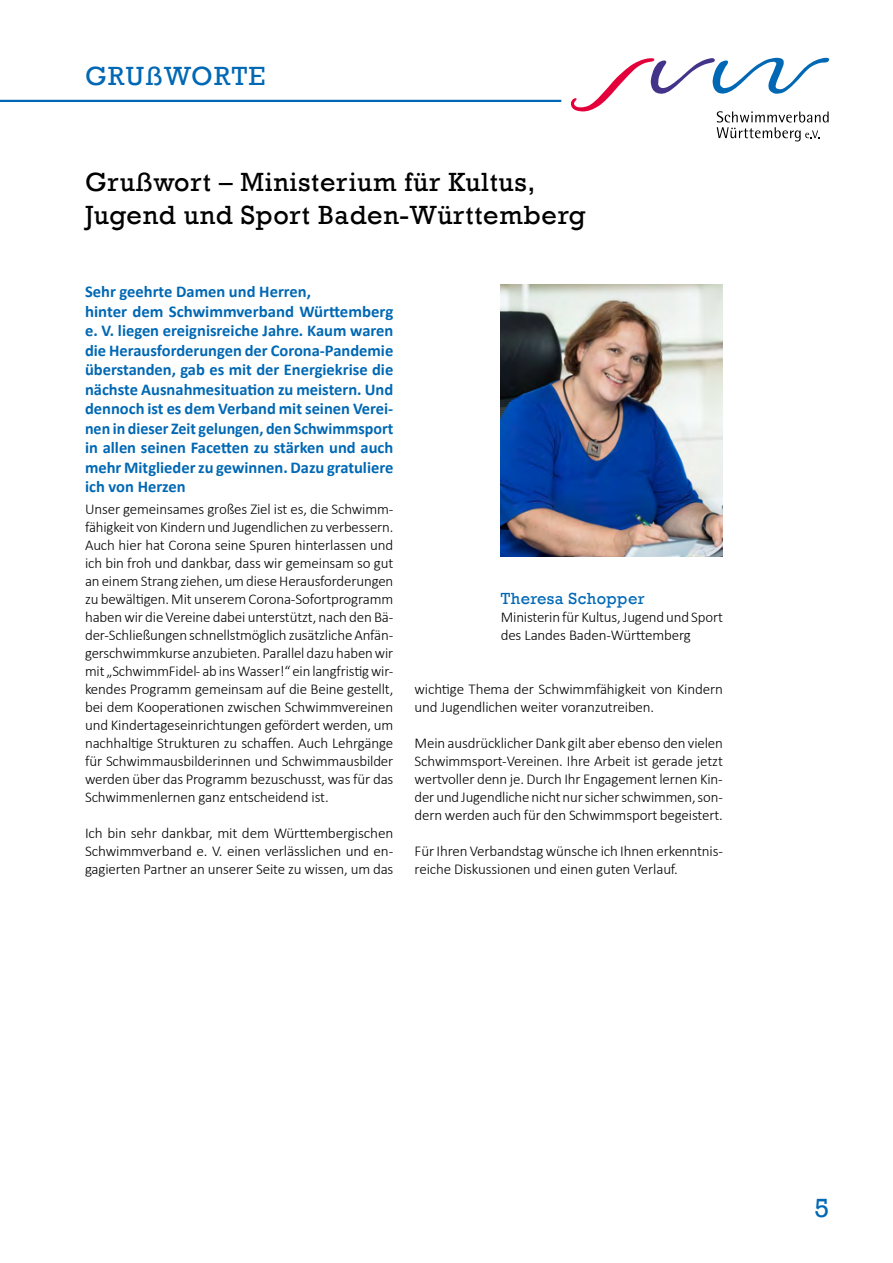
<style>
.page{position:relative;width:893px;height:1263px;background:#fff}
.page>*{position:absolute;margin:0;border:0;box-sizing:border-box;transform-origin:0 0}
.t1{font:27px/33px "Rockwell";letter-spacing:.025em;color:#000}
.t2{font:27px "Rockwell";letter-spacing:.05em;color:#0068b4}
.t3{font:700 16.5px/19.5px "Calibri";color:#0068b4}
.t4{font:16.5px "Rockwell";letter-spacing:.025em;color:#0068b4}
.t5{font:300 15px/18px "Calibri";letter-spacing:-.01em;color:#000}
</style>
<div class="page">
<hr style="left:0;top:100px;width:561px;height:2px;background:#0068b4">
<svg style="left:570px;top:58px;width:259px;height:83px"></svg>
<img style="left:501px;top:285px;width:222px;height:271px">
<h1 class="t2" style="left:85px;top:60px;width:182px">GRUßWORTE</h1>
<h1 class="t1" style="left:85px;top:166px;width:502px">Grußwort – Ministerium für Kultus,<br>Jugend und Sport Baden-Württemberg</h1>
<p class="t3" style="left:85px;top:282px;width:310px">Sehr geehrte Damen und Herren,<br>hinter dem Schwimmverband Württemberg e. V. liegen ereignisreiche Jahre. Kaum waren die Herausforderungen der Corona-Pandemie überstanden, gab es mit der Energiekrise die nächste Ausnahmesituation zu meistern. Und dennoch ist es dem Verband mit seinen Verei&shy;nen in dieser Zeit gelungen, den Schwimmsport in allen seinen Facetten zu stärken und auch mehr Mitglieder zu gewinnen. Dazu gratuliere ich von Herzen</p>
<p class="t5" style="left:85px;top:500px;width:310px">Unser gemeinsames großes Ziel ist es, die Schwimm&shy;fähigkeit von Kindern und Jugendlichen zu verbessern.<br>Auch hier hat Corona seine Spuren hinterlassen und ich bin froh und dankbar, dass wir gemeinsam so gut an einem Strang ziehen, um diese Herausforderungen zu bewältigen. Mit unserem Corona-Sofortprogramm haben wir die Vereine dabei unterstützt, nach den Bä&shy;der-Schließungen schnellstmöglich zusätzliche Anfän&shy;gerschwimmkurse anzubieten. Parallel dazu haben wir mit „SchwimmFidel- ab insWasser!“ ein langfristigwir&shy;kendes Programm gemeinsam auf die Beine gestellt, bei dem Kooperationen zwischen Schwimmvereinen und Kindertageseinrichtungen gefördert werden, um nachhaltige Strukturen zu schaffen. Auch Lehrgänge für Schwimmausbilderinnen und Schwimmausbilder werden über das Programm bezuschusst, was für das Schwimmenlernen ganz entscheidend ist.</p>
<p class="t5" style="left:85px;top:824px;width:310px;text-align:justify">Ich bin sehr dankbar, mit dem Württembergischen Schwimmverband e. V. einen verlässlichen und en&shy;gagierten Partner an unserer Seite zu wissen, um das</p>
<p class="t4" style="left:501px;top:589px;width:145px">Theresa Schopper</p>
<p class="t5" style="left:501px;top:608px;width:224px">Ministerin für Kultus, Jugend und Sport des Landes Baden-Württemberg</p>
<p class="t5" style="left:415px;top:680px;width:310px">wichtige Thema der Schwimmfähigkeit von Kindern und Jugendlichen weiter voranzutreiben.</p>
<p class="t5" style="left:415px;top:734px;width:310px;text-align:justify">Mein ausdrücklicher Dank gilt aber ebenso den vielen Schwimmsport-Vereinen. Ihre Arbeit ist gerade jetzt wertvoller denn je. Durch Ihr Engagement lernen Kin&shy;der und Jugendliche nicht nur sicher schwimmen, son&shy;dern werden auch für den Schwimmsport begeistert.</p>
<p class="t5" style="left:415px;top:842px;width:310px">Für Ihren Verbandstag wünsche ich Ihnen erkenntnis&shy;reiche Diskussionen und einen guten Verlauf.</p>
<h1 class="t2" style="left:815px;top:1192px;width:16px">5</h1>
</div>
